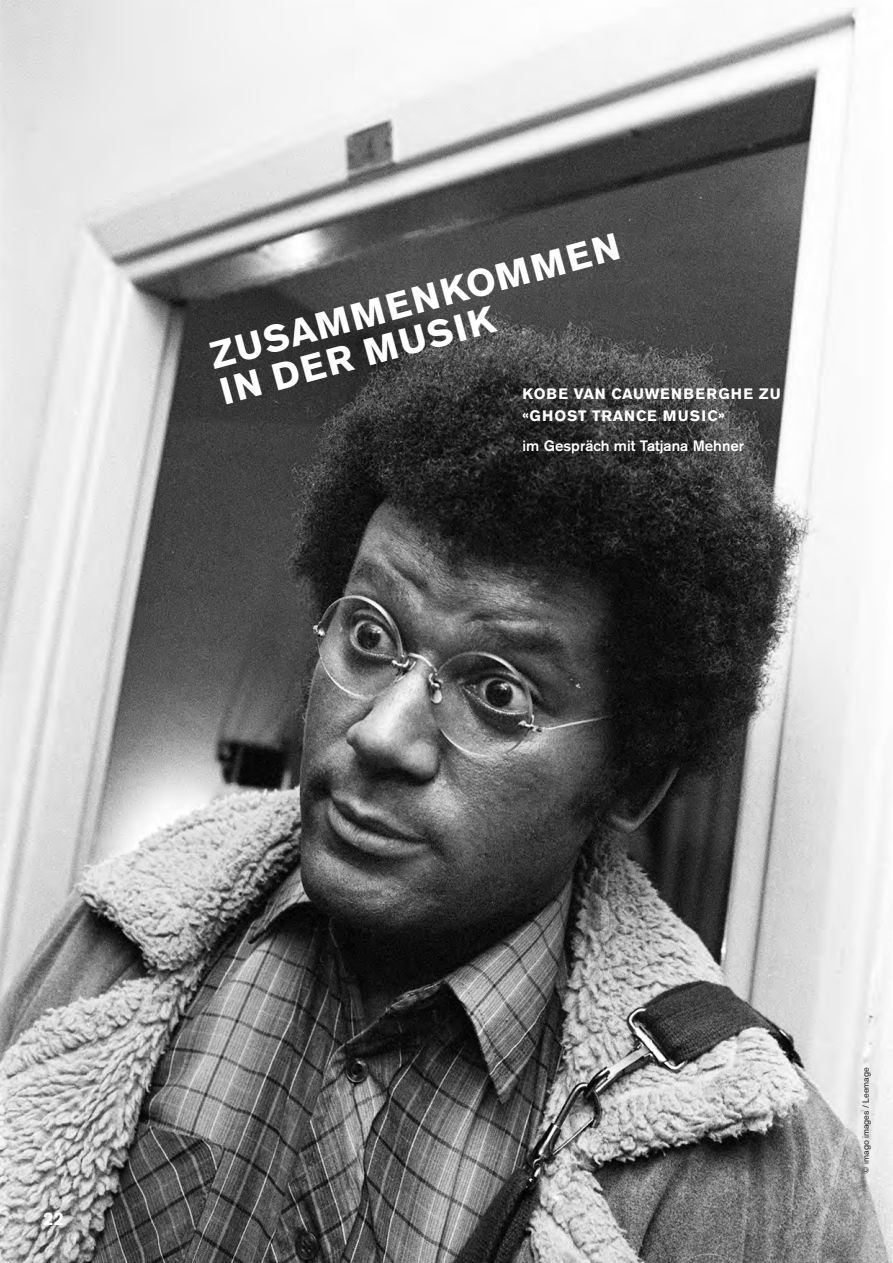
<style>
.page{position:relative;width:893px;height:1263px;background:#fff}
.page>*{position:absolute;margin:0;border:0;box-sizing:border-box;transform-origin:0 0}
.t1{font:700 37.5px/37.7px "Akzidenz Grotesk Pro";color:#fff}
.t2{font:700 18px "Akzidenz Grotesk Pro";color:#fff}
.t3{font:700 15px/22.5px "Akzidenz Grotesk Pro";letter-spacing:.07em;color:#fff}
.t4{font:500 15px "Akzidenz Grotesk Pro";color:#fff}
.t5{font:9px "Akzidenz Grotesk Pro";color:#231f20}
</style>
<div class="page">
<img style="left:0;top:0;width:893px;height:1263px">
<h1 class="t1" style="left:207px;top:341px;width:424px;rotate:-15deg">ZUSAMMENKOMMEN<br>IN DER MUSIK</h1>
<p class="t3" style="left:523px;top:384px;width:260px">KOBE VAN CAUWENBERGHE ZU «GHOST TRANCE MUSIC»</p>
<p class="t4" style="left:523px;top:441px;width:223px">im Gespräch mit Tatjana Mehner</p>
<p class="t2" style="left:44px;top:1213px;width:22px">22</p>
<p class="t5" style="left:863px;top:1173px;width:108px;rotate:-90deg">© imago images / Leemage</p>
</div>
